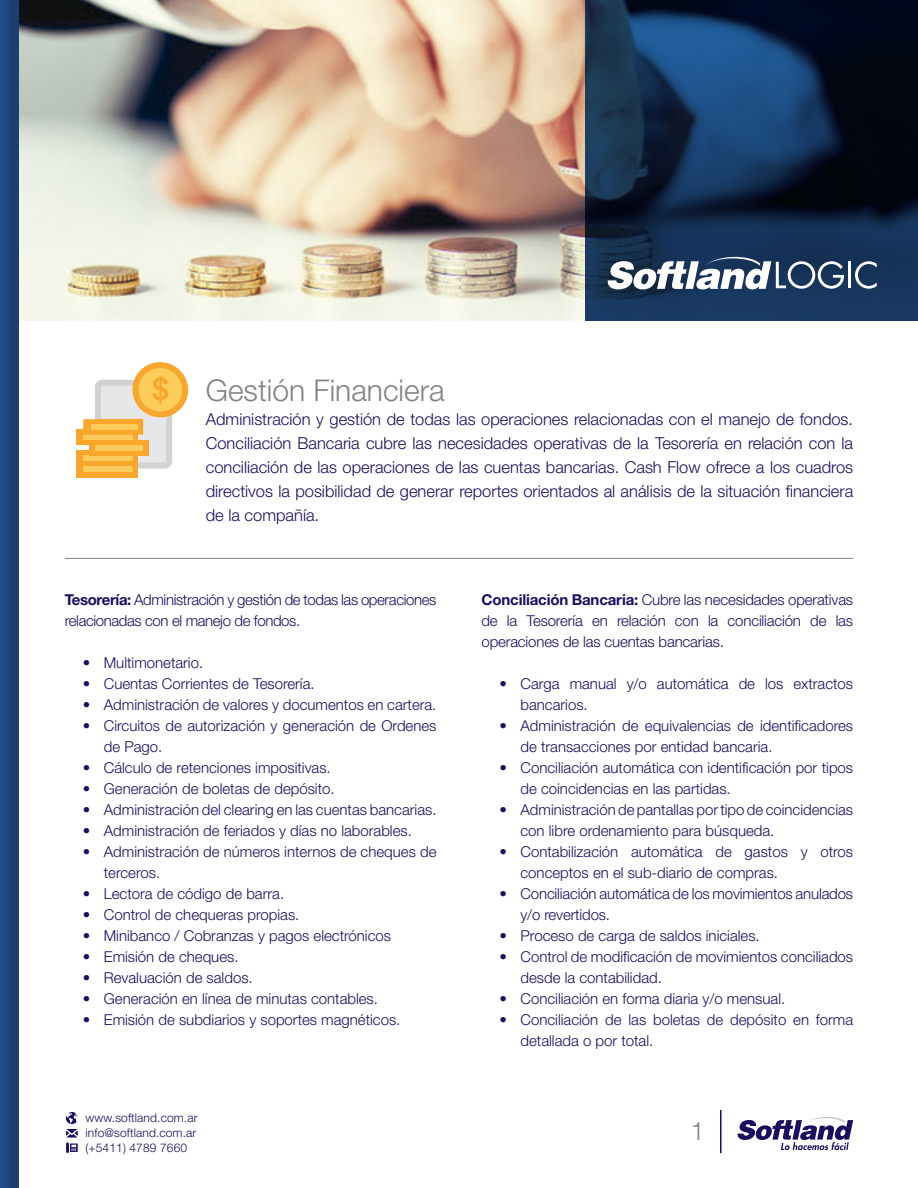
<style>
.page{position:relative;width:918px;height:1188px;background:#fff}
.page>*{position:absolute;margin:0;border:0;box-sizing:border-box;transform-origin:0 0}
.t1{font:300 30px "Helvetica Neue LT Std";color:#808285}
.t2{font:300 25.5px "Helvetica Neue LT Std";color:#808285}
.t3{font:300 16.5px/24px "Helvetica Neue LT Std";color:#1a0e60;text-align:justify}
.bullets{font:300 15px/21px "Helvetica Neue LT Std";color:#1a0e60}
.txt_2{font:300 15px/21px "Helvetica Neue LT Std";letter-spacing:-.025em;color:#1a0e60}
.t4{font:300 12px "Helvetica Neue LT Std";letter-spacing:.01em;color:#1a0e60}
.s1{font-weight:700}
</style>
<div class="page">
<img style="left:19px;top:0;width:566px;height:320px">
<svg style="left:737px;top:1117px;width:116px;height:33px"></svg>
<div style="left:0;top:0;width:19px;height:1188px;background:linear-gradient(to bottom,#1d437a,#1d437a)"></div>
<svg style="left:585px;top:0;width:333px;height:321px;background:#112a4a"></svg>
<hr style="left:720px;top:1110px;width:2px;height:43px;background:#1a0e60">
<svg style="left:607px;top:256px;width:237px;height:33px"></svg>
<hr style="left:848px;top:262px;width:3px;height:26px;background:#fff">
<svg style="left:855px;top:261px;width:22px;height:28px"></svg>
<svg style="left:66px;top:1112px;width:12px;height:41px"></svg>
<hr style="left:65px;top:558px;width:788px;height:1px;background:#808285">
<div style="left:77px;top:450px;width:61px;height:28px;background:#f9a62c"></div>
<div style="left:83px;top:466px;width:50px;height:5px;background:#fbcc5b"></div>
<div style="left:77px;top:429px;width:61px;height:16px;background:#f9a62c"></div>
<svg style="left:83px;top:362px;width:106px;height:107px"></svg>
<p class="t1" style="left:206px;top:372px;width:240px">Gestión Financiera</p>
<p class="t3" style="left:206px;top:407px;width:649px">Administración y gestión de todas las operaciones relacionadas con el manejo de fondos.<br>Conciliación Bancaria cubre las necesidades operativas de la Tesorería en relación con la conciliación de las operaciones de las cuentas bancarias. Cash Flow ofrece a los cuadros directivos la posibilidad de generar reportes orientados al análisis de la situación financiera de la compañía.</p>
<p class="txt_2" style="left:65px;top:589px;width:373px"><span class="s1">Tesorería:</span> Administración y gestión de todas las operaciones relacionadas con el manejo de fondos.</p>
<p class="bullets" style="left:83px;top:652px;width:122px">• Multimonetario.</p>
<p class="bullets" style="left:83px;top:673px;width:233px">• Cuentas Corrientes de Tesorería.</p>
<p class="bullets" style="left:83px;top:694px;width:355px">• Administración de valores y documentos en cartera.</p>
<p class="bullets" style="left:104px;top:715px;width:334px;text-indent:-21px">• Circuitos de autorización y generación de Ordenes de Pago.</p>
<p class="bullets" style="left:83px;top:757px;width:249px">• Cálculo de retenciones impositivas.</p>
<p class="bullets" style="left:83px;top:778px;width:253px">• Generación de boletas de depósito.</p>
<p class="bullets" style="left:83px;top:799px;width:355px">• Administración del clearing en las cuentas bancarias.</p>
<p class="bullets" style="left:83px;top:820px;width:331px">• Administración de feriados y días no laborables.</p>
<p class="bullets" style="left:104px;top:841px;width:334px;text-indent:-21px">• Administración de números internos de cheques de terceros.</p>
<p class="bullets" style="left:83px;top:883px;width:203px">• Lectora de código de barra.</p>
<p class="bullets" style="left:83px;top:904px;width:218px">• Control de chequeras propias.</p>
<p class="bullets" style="left:83px;top:925px;width:310px">• Minibanco / Cobranzas y pagos electrónicos</p>
<p class="bullets" style="left:83px;top:946px;width:157px">• Emisión de cheques.</p>
<p class="bullets" style="left:83px;top:967px;width:171px">• Revaluación de saldos.</p>
<p class="bullets" style="left:83px;top:988px;width:297px">• Generación en línea de minutas contables.</p>
<p class="bullets" style="left:83px;top:1009px;width:319px">• Emisión de subdiarios y soportes magnéticos.</p>
<p class="t4" style="left:86px;top:1111px;width:113px">www.softland.com.ar</p>
<p class="t4" style="left:86px;top:1126px;width:112px">info@softland.com.ar</p>
<p class="t4" style="left:86px;top:1141px;width:103px">(+5411) 4789 7660</p>
<p class="txt_2" style="left:482px;top:589px;width:373px;text-align:justify"><span class="s1">Conciliación Bancaria:</span> Cubre las necesidades operativas de la Tesorería en relación con la conciliación de las operaciones de las cuentas bancarias.</p>
<p class="bullets" style="left:520px;top:673px;width:334px;text-indent:-21px">• Carga manual y/o automática de los extractos bancarios.</p>
<p class="bullets" style="left:520px;top:715px;width:334px;text-indent:-21px">• Administración de equivalencias de identificadores de transacciones por entidad bancaria.</p>
<p class="bullets" style="left:520px;top:757px;width:334px;text-indent:-21px">• Conciliación automática con identificación por tipos de coincidencias en las partidas.</p>
<p class="bullets" style="left:520px;top:799px;width:334px;text-indent:-21px">• Administración de pantallas por tipo de coincidencias con libre ordenamiento para búsqueda.</p>
<p class="bullets" style="left:520px;top:841px;width:334px;text-indent:-21px">• Contabilización automática de gastos y otros conceptos en el sub-diario de compras.</p>
<p class="bullets" style="left:520px;top:883px;width:334px;text-indent:-21px">• Conciliación automática de los movimientos anulados y/o revertidos.</p>
<p class="bullets" style="left:500px;top:925px;width:262px">• Proceso de carga de saldos iniciales.</p>
<p class="bullets" style="left:520px;top:946px;width:334px;text-indent:-21px">• Control de modificación de movimientos conciliados desde la contabilidad.</p>
<p class="bullets" style="left:500px;top:988px;width:287px">• Conciliación en forma diaria y/o mensual.</p>
<p class="bullets" style="left:520px;top:1009px;width:334px;text-indent:-21px">• Conciliación de las boletas de depósito en forma detallada o por total.</p>
<p class="t2" style="left:691px;top:1115px;width:16px">1</p>
</div>
